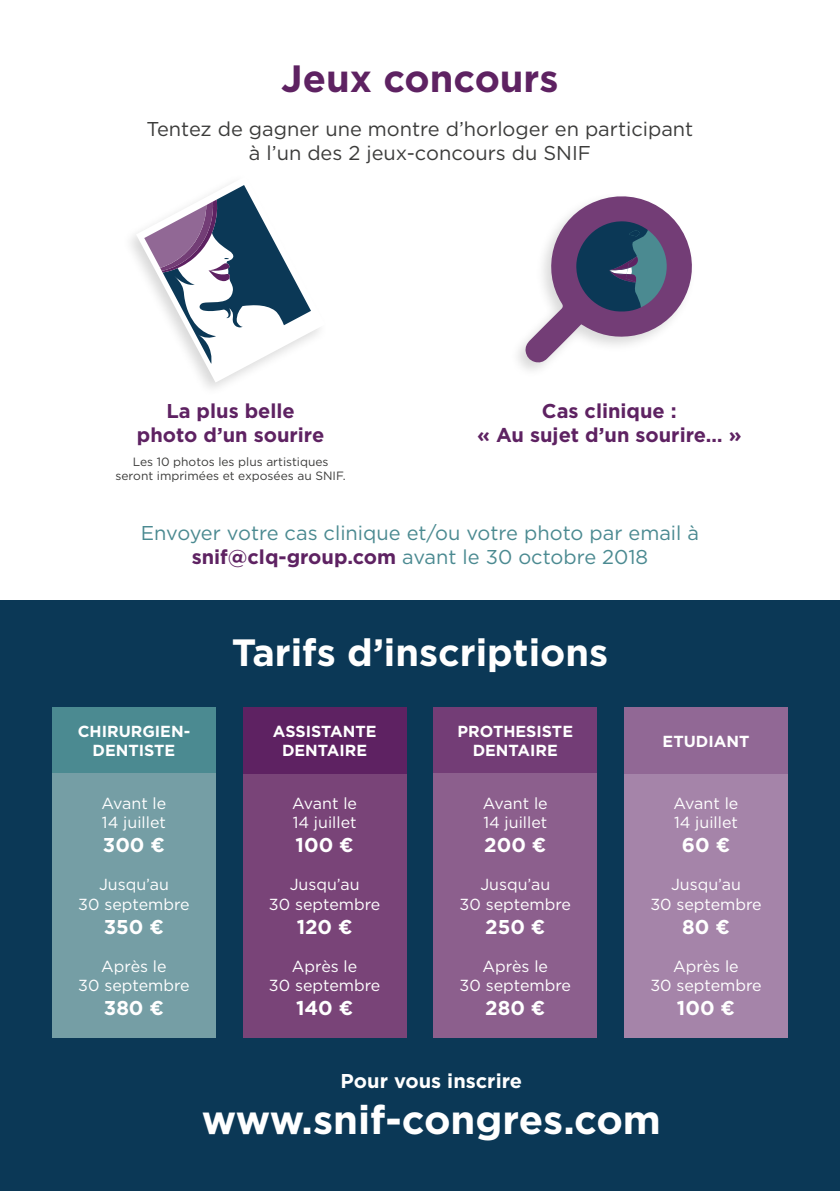
<style>
.page{position:relative;width:840px;height:1191px;background:#fff}
.page>*{position:absolute;margin:0;border:0;box-sizing:border-box;transform-origin:0 0}
.t1{font:700 40px "Gotham";color:#fff}
.t2{font:700 38px "Gotham";color:#fff}
.t3{font:700 38px "Gotham";color:#5e2262}
.t4{font:20px/24px "Gotham";color:#4b8a91;text-align:center}
.t5{font:20px/24px "Gotham";color:#3c3c3b;text-align:center}
.t6{font:700 20px "Gotham";color:#fff}
.t7{font:700 20px/24px "Gotham";color:#5e2262;text-align:center}
.t8{font:16px/19.2px "Gotham";color:#fff;text-align:center}
.t9{font:700 16px/19.2px "Gotham";color:#fff;text-align:center}
.t10{font:12px/14.4px "Gotham";color:#3c3c3b;text-align:center}
.s1{font-weight:700;color:#5e2262}
</style>
<div class="page">
<div style="left:0;top:600px;width:839px;height:591px;background:#0b3856"></div>
<div style="left:52px;top:707px;width:164px;height:66px;background:#4b8a91"></div>
<div style="left:52px;top:773px;width:164px;height:265px;background:#759ea5"></div>
<div style="left:433px;top:707px;width:164px;height:66px;background:#733d76"></div>
<div style="left:433px;top:773px;width:164px;height:265px;background:#8c5f8d"></div>
<div style="left:242px;top:773px;width:164px;height:265px;background:#794478"></div>
<div style="left:242px;top:707px;width:164px;height:66px;background:#5e2262"></div>
<div style="left:623px;top:773px;width:164px;height:265px;background:#a584a9"></div>
<div style="left:623px;top:707px;width:164px;height:66px;background:#916895"></div>
<svg style="left:524px;top:196px;width:168px;height:167px"></svg>
<svg style="left:136px;top:185px;width:184px;height:197px"></svg>
<h2 class="t3" style="left:281px;top:53px;width:279px">Jeux concours</h2>
<p class="t5" style="left:146px;top:116px;width:548px">Tentez de gagner une montre d’horloger en participant à l’un des 2 jeux-concours du SNIF</p>
<p class="t7" style="left:137px;top:398px;width:189px">La plus belle photo d’un sourire</p>
<p class="t10" style="left:115px;top:454px;width:231px">Les 10 photos les plus artistiques seront imprimées et exposées au SNIF.</p>
<p class="t7" style="left:477px;top:398px;width:266px">Cas clinique :<br>« Au sujet d’un sourire… »</p>
<p class="t4" style="left:141px;top:521px;width:559px">Envoyer votre cas clinique et/ou votre photo par email à <span class="s1">snif@clq-group.com</span> avant le 30 octobre 2018</p>
<p class="t9" style="left:78px;top:721px;width:114px">CHIRURGIEN-<br>DENTISTE</p>
<p class="t8" style="left:101px;top:793px;width:66px;text-align:left">Avant le<br>14 juillet</p>
<p class="t6" style="left:103px;top:831px;width:64px">300 €</p>
<p class="t8" style="left:78px;top:874px;width:113px">Jusqu’au<br>30 septembre</p>
<p class="t6" style="left:104px;top:913px;width:61px">350 €</p>
<p class="t8" style="left:78px;top:956px;width:113px">Après le<br>30 septembre</p>
<p class="t6" style="left:104px;top:995px;width:62px">380 €</p>
<h2 class="t2" style="left:231px;top:627px;width:378px">Tarifs d’inscriptions</h2>
<p class="t9" style="left:273px;top:721px;width:105px">ASSISTANTE<br>DENTAIRE</p>
<p class="t8" style="left:292px;top:793px;width:66px;text-align:left">Avant le<br>14 juillet</p>
<p class="t6" style="left:295px;top:831px;width:60px">100 €</p>
<p class="t8" style="left:269px;top:874px;width:113px">Jusqu’au<br>30 septembre</p>
<p class="t6" style="left:296px;top:913px;width:57px">120 €</p>
<p class="t8" style="left:269px;top:956px;width:113px">Après le<br>30 septembre</p>
<p class="t6" style="left:296px;top:995px;width:59px">140 €</p>
<p class="t9" style="left:457px;top:721px;width:117px">PROTHESISTE<br>DENTAIRE</p>
<p class="t8" style="left:482px;top:793px;width:66px;text-align:left">Avant le<br>14 juillet</p>
<p class="t6" style="left:484px;top:831px;width:64px">200 €</p>
<p class="t8" style="left:459px;top:874px;width:113px">Jusqu’au<br>30 septembre</p>
<p class="t6" style="left:485px;top:913px;width:62px">250 €</p>
<p class="t8" style="left:459px;top:956px;width:113px">Après le<br>30 septembre</p>
<p class="t6" style="left:485px;top:995px;width:62px">280 €</p>
<p class="t9" style="left:662px;top:731px;width:88px">ETUDIANT</p>
<p class="t8" style="left:673px;top:793px;width:66px;text-align:left">Avant le<br>14 juillet</p>
<p class="t6" style="left:681px;top:831px;width:50px">60 €</p>
<p class="t8" style="left:650px;top:874px;width:113px">Jusqu’au<br>30 septembre</p>
<p class="t6" style="left:681px;top:913px;width:49px">80 €</p>
<p class="t8" style="left:650px;top:956px;width:113px">Après le<br>30 septembre</p>
<p class="t6" style="left:676px;top:995px;width:60px">100 €</p>
<p class="t6" style="left:340px;top:1068px;width:183px">Pour vous inscrire</p>
<h1 class="t1" style="left:202px;top:1093px;width:460px">www.snif-congres.com</h1>
</div>
